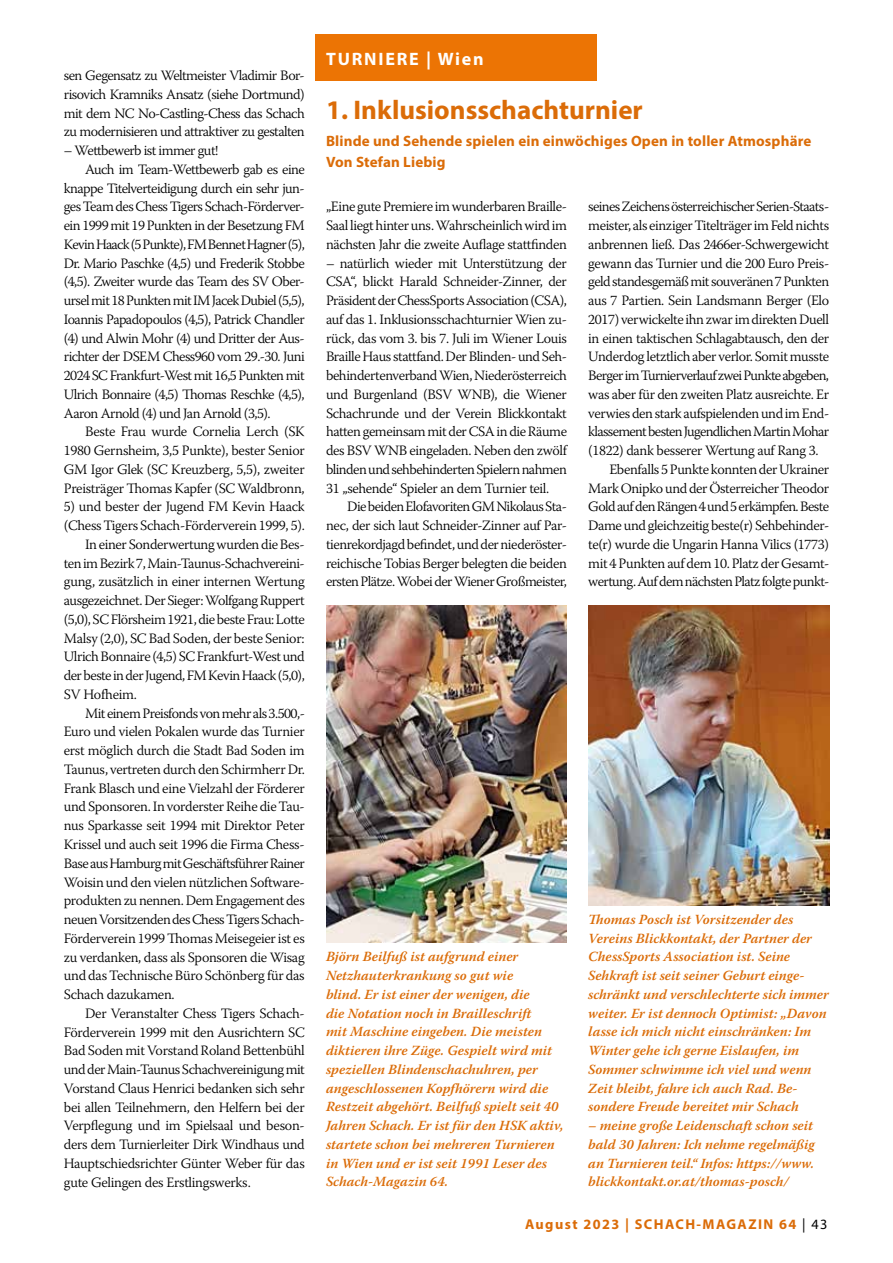
<style>
.page{position:relative;width:893px;height:1263px;background:#fff}
.page>*{position:absolute;margin:0;border:0;box-sizing:border-box;transform-origin:0 0}
.t1{font:700 27px "Myriad Pro";color:#db6c08}
.t2{font:700 18px "Myriad Pro";letter-spacing:.1em;color:#fff}
.t3{font:700 15px/21.6px "Myriad Pro";letter-spacing:.01em;color:#db6c08}
.t4{font:300 14.25px/18.8px "Warnock Pro";letter-spacing:-.025em;color:#000;text-align:justify}
.t5{font:300 14.25px "Warnock Pro";letter-spacing:-.045em;color:#000}
.t6{font:300 14.25px "Warnock Pro";letter-spacing:-.05em;color:#000}
.t7{font:300 14.25px "Warnock Pro";letter-spacing:-.055em;color:#000}
.t8{font:700 14.25px "Myriad Pro";letter-spacing:.1em;color:#db6c08}
.t9{font:italic 600 13.95px/18.8px "Warnock Pro";color:#db6c08}
.s1{font-weight:400;color:#000}
</style>
<div class="page">
<img style="left:588px;top:605px;width:241px;height:300px">
<img style="left:326px;top:605px;width:241px;height:338px">
<div style="left:315px;top:34px;width:282px;height:47px;background:#ec7404"></div>
<p class="t4" style="left:64px;top:66px;width:242px">sen Gegensatz zu Weltmeister Vladimir Bor&shy;risovich Kramniks Ansatz (siehe Dortmund) mit dem NC No-Castling-Chess das Schach zu modernisieren und attraktiver zu gestalten</p>
<p class="t4" style="left:64px;top:141px;width:156px">– Wettbewerb ist immer gut!</p>
<p class="t4" style="left:85px;top:159px;width:221px">Auch im Team-Wettbewerb gab es eine</p>
<p class="t4" style="left:64px;top:178px;width:242px">knappe Titelverteidigung durch ein sehr jun-</p>
<p class="t4" style="left:64px;top:197px;width:242px">ges Team des Chess Tigers Schach-Förderver-</p>
<p class="t4" style="left:64px;top:216px;width:242px">ein 1999 mit 19 Punkten in der Besetzung FM</p>
<p class="t7" style="left:64px;top:236px;width:243px">Kevin Haack (5 Punkte), FM Bennet Hagner (5),</p>
<p class="t4" style="left:64px;top:253px;width:242px">Dr. Mario Paschke (4,5) und Frederik Stobbe</p>
<p class="t4" style="left:64px;top:272px;width:242px">(4,5). Zweiter wurde das Team des SV Ober-</p>
<p class="t4" style="left:64px;top:291px;width:242px">ursel mit 18 Punkten mit IM Jacek Dubiel (5,5),</p>
<p class="t4" style="left:64px;top:310px;width:242px">Ioannis Papadopoulos (4,5), Patrick Chandler</p>
<p class="t4" style="left:64px;top:328px;width:242px">(4) und Alwin Mohr (4) und Dritter der Aus-</p>
<p class="t4" style="left:64px;top:347px;width:242px">richter der DSEM Chess960 vom 29.-30. Juni</p>
<p class="t4" style="left:64px;top:366px;width:242px">2024 SC Frankfurt-West mit 16,5 Punkten mit</p>
<p class="t4" style="left:64px;top:385px;width:242px">Ulrich Bonnaire (4,5) Thomas Reschke (4,5),</p>
<p class="t4" style="left:64px;top:403px;width:208px">Aaron Arnold (4) und Jan Arnold (3,5).</p>
<p class="t4" style="left:85px;top:422px;width:221px">Beste Frau wurde Cornelia Lerch (SK</p>
<p class="t4" style="left:64px;top:441px;width:242px">1980 Gernsheim, 3,5 Punkte), bester Senior</p>
<p class="t4" style="left:64px;top:460px;width:242px">GM Igor Glek (SC Kreuzberg, 5,5), zweiter</p>
<p class="t4" style="left:64px;top:478px;width:242px">Preisträger Thomas Kapfer (SC Waldbronn,</p>
<p class="t4" style="left:64px;top:497px;width:242px">5) und bester der Jugend FM Kevin Haack</p>
<p class="t4" style="left:64px;top:516px;width:243px">(Chess Tigers Schach-Förderverein 1999, 5).</p>
<p class="t4" style="left:85px;top:535px;width:221px">In einer Sonderwertung wurden die Bes-</p>
<p class="t4" style="left:64px;top:553px;width:243px">ten im Bezirk 7, Main-Taunus-Schachvereini-</p>
<p class="t4" style="left:64px;top:572px;width:242px">gung, zusätzlich in einer internen Wertung</p>
<p class="t4" style="left:64px;top:591px;width:243px">ausgezeichnet. Der Sieger: Wolfgang Ruppert</p>
<p class="t4" style="left:64px;top:610px;width:243px">(5,0), SC Flörsheim 1921, die beste Frau: Lotte</p>
<p class="t4" style="left:64px;top:628px;width:242px">Malsy (2,0), SC Bad Soden, der beste Senior:</p>
<p class="t4" style="left:64px;top:647px;width:243px">Ulrich Bonnaire (4,5) SC Frankfurt-West und</p>
<p class="t4" style="left:64px;top:666px;width:243px">der beste in der Jugend, FM Kevin Haack (5,0),</p>
<p class="t4" style="left:64px;top:685px;width:75px">SV Hofheim.</p>
<p class="t4" style="left:85px;top:703px;width:221px">Mit einem Preisfonds von mehr als 3.500,-</p>
<p class="t4" style="left:64px;top:722px;width:242px">Euro und vielen Pokalen wurde das Turnier</p>
<p class="t4" style="left:64px;top:741px;width:242px">erst möglich durch die Stadt Bad Soden im</p>
<p class="t4" style="left:64px;top:760px;width:243px">Taunus, vertreten durch den Schirmherr Dr.</p>
<p class="t4" style="left:64px;top:778px;width:242px">Frank Blasch und eine Vielzahl der Förderer</p>
<p class="t4" style="left:64px;top:797px;width:243px">und Sponsoren. In vorderster Reihe die Tau-</p>
<p class="t4" style="left:64px;top:816px;width:242px">nus Sparkasse seit 1994 mit Direktor Peter</p>
<p class="t4" style="left:64px;top:835px;width:242px">Krissel und auch seit 1996 die Firma Chess-</p>
<p class="t5" style="left:64px;top:854px;width:243px">Base aus Hamburg mit Geschäftsführer Rainer</p>
<p class="t4" style="left:64px;top:872px;width:242px">Woisin und den vielen nützlichen Software-</p>
<p class="t4" style="left:64px;top:891px;width:242px">produkten zu nennen. Dem Engagement des</p>
<p class="t4" style="left:64px;top:910px;width:242px">neuen Vorsitzenden des Chess Tigers Schach-</p>
<p class="t4" style="left:64px;top:928px;width:242px">Förderverein 1999 Thomas Meisegeier ist es</p>
<p class="t4" style="left:64px;top:947px;width:242px">zu verdanken, dass als Sponsoren die Wisag</p>
<p class="t4" style="left:64px;top:966px;width:242px">und das Technische Büro Schönberg für das</p>
<p class="t4" style="left:64px;top:985px;width:112px">Schach dazukamen.</p>
<p class="t4" style="left:85px;top:1003px;width:221px">Der Veranstalter Chess Tigers Schach-</p>
<p class="t4" style="left:64px;top:1022px;width:242px">Förderverein 1999 mit den Ausrichtern SC</p>
<p class="t4" style="left:64px;top:1041px;width:242px">Bad Soden mit Vorstand Roland Bettenbühl</p>
<p class="t4" style="left:64px;top:1060px;width:243px">und der Main-Taunus Schachvereinigung mit</p>
<p class="t4" style="left:64px;top:1078px;width:242px">Vorstand Claus Henrici bedanken sich sehr</p>
<p class="t4" style="left:64px;top:1097px;width:242px">bei allen Teilnehmern, den Helfern bei der</p>
<p class="t4" style="left:64px;top:1116px;width:242px">Verpflegung und im Spielsaal und beson-</p>
<p class="t4" style="left:64px;top:1135px;width:242px">ders dem Turnierleiter Dirk Windhaus und</p>
<p class="t4" style="left:64px;top:1153px;width:242px">Hauptschiedsrichter Günter Weber für das</p>
<p class="t4" style="left:64px;top:1172px;width:189px">gute Gelingen des Erstlingswerks.</p>
<p class="t2" style="left:326px;top:47px;width:159px">TURNIERE | Wien</p>
<h1 class="t1" style="left:326px;top:92px;width:318px">1. Inklusionsschachturnier</h1>
<p class="t3" style="left:326px;top:129px;width:487px">Blinde und Sehende spielen ein einwöchiges Open in toller Atmosphäre<br>Von Stefan Liebig</p>
<p class="t4" style="left:326px;top:197px;width:243px">„Eine gute Premiere im wunderbaren Braille-Saal liegt hinter uns. Wahrscheinlich wird im nächsten Jahr die zweite Auflage stattfinden</p>
<p class="t4" style="left:326px;top:253px;width:243px">– natürlich wieder mit Unterstützung der CSA“, blickt Harald Schneider-Zinner, der Präsident der ChessSports Association (CSA), auf das 1. Inklusionsschachturnier Wien zu&shy;rück, das vom 3. bis 7. Juli im Wiener Louis Braille Haus stattfand. Der Blinden- und Seh&shy;behindertenverband Wien, Niederösterreich und Burgenland (BSV WNB), die Wiener Schachrunde und der Verein Blickkontakt hatten gemeinsam mit der CSA in die Räume des BSV WNB eingeladen. Neben den zwölf blinden und sehbehinderten Spielern nahmen 31 „sehende“ Spieler an dem Turnier teil.</p>
<p class="t4" style="left:326px;top:497px;width:242px;text-indent:21px">Die beiden Elofavoriten GM Nikolaus Sta&shy;nec, der sich laut Schneider-Zinner auf Par&shy;tienrekordjagd befindet, und der niederöster&shy;reichische Tobias Berger belegten die beiden ersten Plätze. Wobei der Wiener Großmeister,</p>
<p class="t5" style="left:588px;top:198px;width:242px">seines Zeichens österreichischer Serien-Staats-</p>
<p class="t4" style="left:588px;top:216px;width:243px">meister, als einziger Titelträger im Feld nichts</p>
<p class="t4" style="left:588px;top:235px;width:242px">anbrennen ließ. Das 2466er-Schwergewicht</p>
<p class="t4" style="left:588px;top:253px;width:242px">gewann das Turnier und die 200 Euro Preis-</p>
<p class="t4" style="left:588px;top:272px;width:242px">geld standesgemäß mit souveränen 7 Punkten</p>
<p class="t4" style="left:588px;top:291px;width:242px">aus 7 Partien. Sein Landsmann Berger (Elo</p>
<p class="t4" style="left:588px;top:310px;width:242px">2017) verwickelte ihn zwar im direkten Duell</p>
<p class="t4" style="left:588px;top:328px;width:242px">in einen taktischen Schlagabtausch, den der</p>
<p class="t4" style="left:588px;top:347px;width:242px">Underdog letztlich aber verlor. Somit musste</p>
<p class="t5" style="left:588px;top:367px;width:242px">Berger im Turnierverlauf zwei Punkte abgeben,</p>
<p class="t4" style="left:588px;top:385px;width:242px">was aber für den zweiten Platz ausreichte. Er</p>
<p class="t4" style="left:588px;top:403px;width:242px">verwies den stark aufspielenden und im End-</p>
<p class="t6" style="left:588px;top:423px;width:243px">klassement besten Jugendlichen Martin Mohar</p>
<p class="t4" style="left:588px;top:441px;width:232px">(1822) dank besserer Wertung auf Rang 3.</p>
<p class="t4" style="left:609px;top:460px;width:221px">Ebenfalls 5 Punkte konnten der Ukrainer</p>
<p class="t4" style="left:588px;top:478px;width:243px">Mark Onipko und der Österreicher Theodor</p>
<p class="t5" style="left:588px;top:498px;width:242px">Gold auf den Rängen 4 und 5 erkämpfen. Beste</p>
<p class="t4" style="left:588px;top:516px;width:242px">Dame und gleichzeitig beste(r) Sehbehinder-</p>
<p class="t4" style="left:588px;top:535px;width:242px">te(r) wurde die Ungarin Hanna Vilics (1773)</p>
<p class="t4" style="left:588px;top:553px;width:242px">mit 4 Punkten auf dem 10. Platz der Gesamt-</p>
<p class="t4" style="left:588px;top:572px;width:242px">wertung. Auf dem nächsten Platz folgte punkt-</p>
<p class="t9" style="left:326px;top:947px;width:239px">Björn Beilfuß ist aufgrund einer Netzhauterkrankung so gut wie<br>blind. Er ist einer der wenigen, die<br>die Notation noch in Brailleschrift<br>mit Maschine eingeben. Die meisten diktieren ihre Züge. Gespielt wird mit speziellen Blindenschachuhren, per angeschlossenen Kopfhörern wird die Restzeit abgehört. Beilfuß spielt seit 40<br>Jahren Schach. Er ist für den HSK aktiv, startete schon bei mehreren Turnieren in Wien und er ist seit 1991 Leser des Schach-Magazin 64.</p>
<p class="t9" style="left:588px;top:910px;width:242px">Thomas Posch ist Vorsitzender des Vereins Blickkontakt, der Partner der ChessSports Association ist. Seine Sehkraft ist seit seiner Geburt einge&shy;schränkt und verschlechterte sich immer weiter. Er ist dennoch Optimist: „Davon lasse ich mich nicht einschränken: Im Winter gehe ich gerne Eislaufen, im Sommer schwimme ich viel und wenn Zeit bleibt, fahre ich auch Rad. Be&shy;sondere Freude bereitet mir Schach</p>
<p class="t9" style="left:588px;top:1116px;width:228px;text-align:justify">– meine große Leidenschaft schon seit bald 30 Jahren: Ich nehme regelmäßig an Turnieren teil.“ Infos: https://www. blickkontakt.or.at/thomas-posch/</p>
<p class="t8" style="left:525px;top:1214px;width:304px">August 2023 | SCHACH-MAGAZIN 64 <span class="s1">| 43</span></p>
</div>
